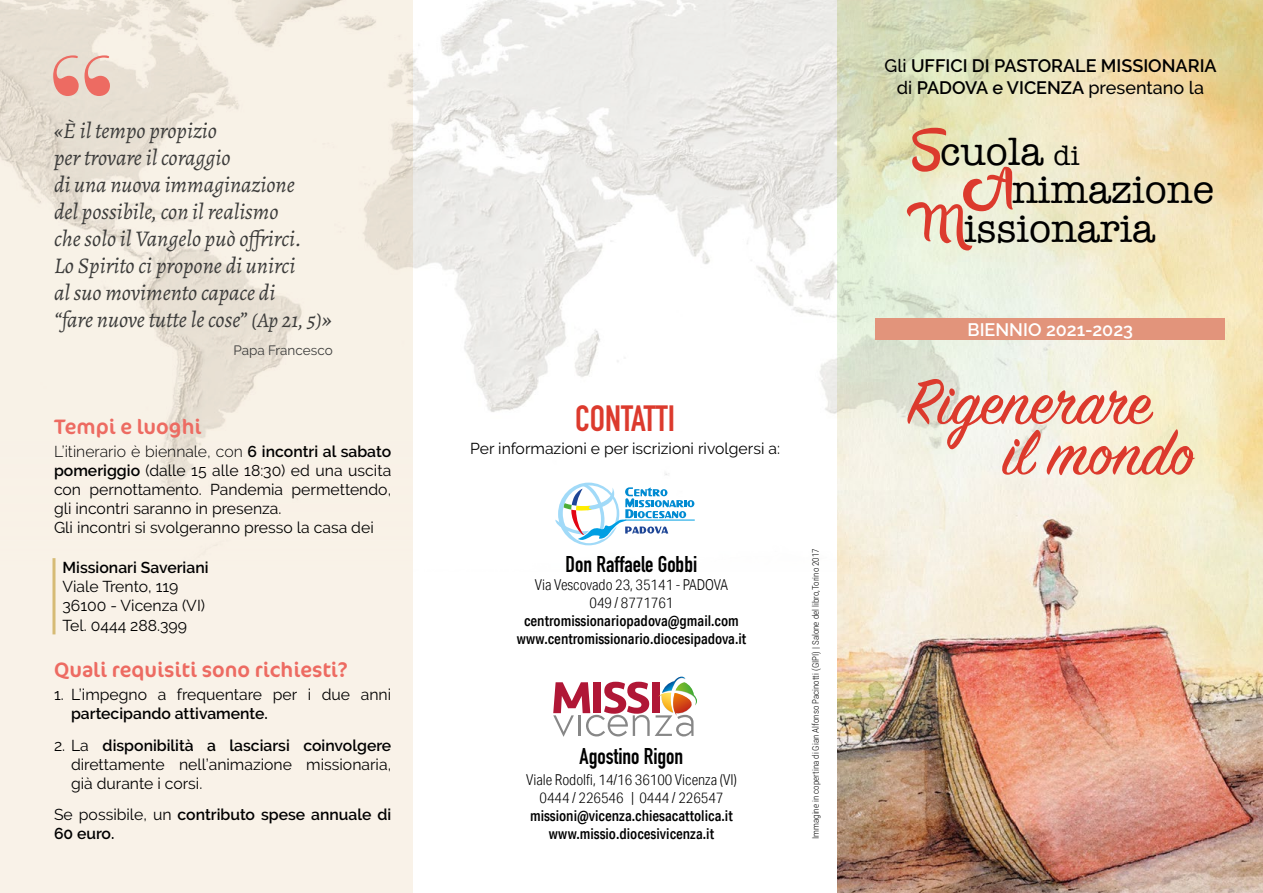
<style>
.page{position:relative;width:1263px;height:893px;background:#fff}
.page>*{position:absolute;margin:0;border:0;box-sizing:border-box;transform-origin:0 0}
.t1{font:700 165.6px "Ambroise Std";color:#ed6b62}
.t2{font:70.8px/50.6px "Sign Painter House Script";color:#dc3a2d}
.t3{font:40.5px "American Typewriter";color:#000}
.t4{font:700 36px "DIN Condensed";color:#dc3a2d}
.t5{font:italic 22.5px/27px "Alegreya";color:#3c3c3b}
.t6{font:700 22.5px "DIN Condensed";color:#000}
.t7{font:21px "Cocon Pro";color:#ed6b62}
.t8{font:600 18px/21.6px "Raleway";color:#000;text-align:center}
.t9{font:600 18px "Raleway";color:#fff}
.t10{font:15.75px/18.9px "Raleway";color:#000}
.t11{font:600 15.75px/18.9px "Raleway";color:#000}
.t12{font:500 15px/18px "Aktiv Grotesk Cd";color:#000;text-align:center}
.t13{font:300 15px/18px "Aktiv Grotesk Cd";color:#000;text-align:center}
.t14{font:13.5px "Raleway";color:#3c3c3b}
.t15{font:300 9px "Roboto Condensed";color:#000}
.s1{font-size:21px}
.s2{font-size:24px}
.s3{font-weight:300}
.s4{font-weight:600}
.s5{font-weight:400}
.s6{font-weight:500}
.s7{font-family:"Anabelle Script";font-weight:300;font-size:79.5px;color:#dc3a2d}
.s8{font-size:28.5px}
</style>
<div class="page">
<img style="left:838px;top:0;width:425px;height:893px">
<div style="left:0;top:0;width:412px;height:893px;background:#f9f2e8"></div>
<img style="left:0;top:0;width:1158px;height:644px">
<hr style="left:625px;top:520px;width:70px;height:1px;background:#009fe3">
<svg style="left:555px;top:483px;width:139px;height:62px"></svg>
<svg style="left:553px;top:677px;width:144px;height:60px"></svg>
<svg style="left:52px;top:558px;width:4px;height:76px"></svg>
<div style="left:875px;top:319px;width:350px;height:21px;background:#e2947b"></div>
<h1 class="t1" style="left:44px;top:12px;width:79px">“</h1>
<h3 class="t5" style="left:54px;top:116px;width:279px">«È il tempo propizio<br>per trovare il coraggio<br>di una nuova immaginazione<br>del possibile, con il realismo<br>che solo il Vangelo può offrirci.<br>Lo Spirito ci propone di unirci<br>al suo movimento capace di<br>“fare nuove tutte le cose” <span class="s1">(Ap 21, 5)</span><span class="s2">»</span></h3>
<p class="t14" style="left:233px;top:342px;width:101px">Papa Francesco</p>
<h3 class="t7" style="left:54px;top:413px;width:149px">Tempi e luoghi</h3>
<p class="t10" style="left:54px;top:442px;width:339px"><span class="s3">L’itinerario è biennale, con</span> <span class="s4">6 incontri al sabato pomeriggio</span> (dalle 15 alle 18:30) ed una uscita con pernottamento. Pandemia permettendo, gli incontri saranno in presenza.<br>Gli incontri si svolgeranno presso la casa dei</p>
<p class="t11" style="left:63px;top:558px;width:148px">Missionari Saveriani</p>
<p class="t10" style="left:63px;top:577px;width:144px;line-height:19.4px">Viale Trento, 119<br>36100 - Vicenza (VI)<br>Tel. 0444 288.399</p>
<h3 class="t7" style="left:54px;top:656px;width:295px">Quali requisiti sono richiesti?</h3>
<p class="t10" style="left:54px;top:685px;width:339px">1. L’impegno a frequentare per i due anni</p>
<p class="t11" style="left:71px;top:704px;width:198px">partecipando attivamente.</p>
<p class="t10" style="left:71px;top:736px;width:322px;text-align:justify;text-indent:-17px">2. La <span class="s4">disponibilità a lasciarsi coinvolgere </span>direttamente nell’animazione missionaria, già durante i corsi.</p>
<p class="t11" style="left:54px;top:805px;width:339px"><span class="s5">Se possibile, un</span> contributo spese annuale di<br>60 euro.</p>
<h3 class="t4" style="left:575px;top:394px;width:101px">CONTATTI</h3>
<p class="t10" style="left:470px;top:439px;width:311px">Per informazioni e per iscrizioni rivolgersi a:</p>
<h3 class="t6" style="left:566px;top:549px;width:133px">Don Raffaele Gobbi</h3>
<p class="t13" style="left:535px;top:576px;width:195px">Via Vescovado 23, 35141 - PADOVA<br>049 / 8771761</p>
<p class="t12" style="left:517px;top:611px;width:231px">centromissionariopadova@gmail.com www.centromissionario.diocesipadova.it</p>
<h3 class="t6" style="left:580px;top:740px;width:105px">Agostino Rigon</h3>
<p class="t13" style="left:526px;top:771px;width:212px">Viale Rodolfi, 14/16 36100 Vicenza (VI)<br>0444 / 226546 | 0444 / 226547</p>
<p class="t12" style="left:530px;top:807px;width:204px">missioni@vicenza.chiesacattolica.it www.missio.diocesivicenza.it</p>
<p class="t15" style="left:809px;top:839px;width:292px;rotate:-90deg">Immagine in copertina di Gian Alfonso Pacinotti (GIPI) | Salone del libro,Torino 2017</p>
<p class="t8" style="left:884px;top:55px;width:334px"><span class="s6">Gli</span> UFFICI DI PASTORALE MISSIONARIA <span class="s6">di</span> PADOVA e VICENZA <span class="s6">presentano la</span></p>
<h3 class="t3" style="left:910px;top:120px;width:171px"><span class="s7">S</span>cuola <span class="s8">di</span></h3>
<h3 class="t3" style="left:960px;top:159px;width:255px"><span class="s7">A</span>nimazione</h3>
<h3 class="t3" style="left:916px;top:198px;width:240px"><span class="s7">M</span>issionaria</h3>
<p class="t9" style="left:967px;top:319px;width:167px">BIENNIO 2021-2023</p>
<h2 class="t2" style="left:1003px;top:383px;width:192px;text-indent:-96px">Rigenerare il mondo</h2>
</div>
